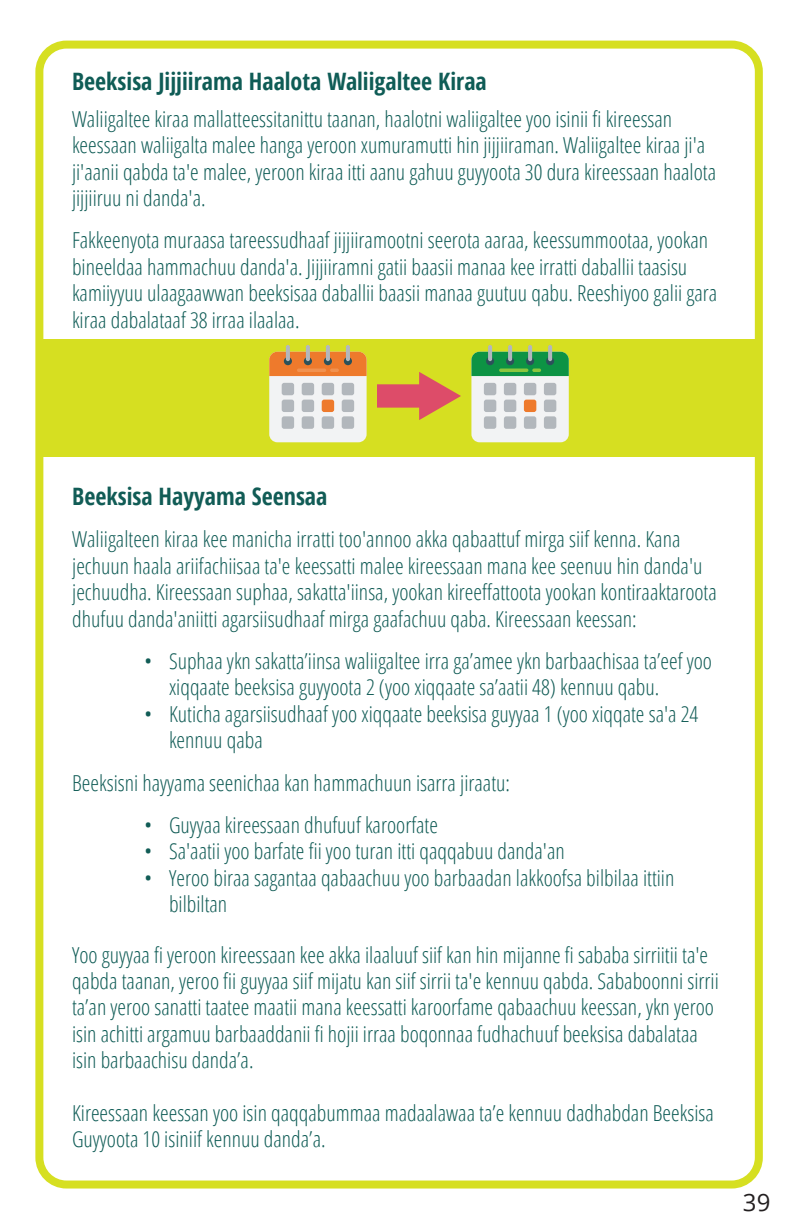
<style>
.page{position:relative;width:792px;height:1224px;background:#fff}
.page>*{position:absolute;margin:0;border:0;box-sizing:border-box;transform-origin:0 0}
.t1{font:700 condensed 24px "Open Sans";color:#0f5c56}
.sub-sub-heading{font:700 condensed 24px "Open Sans";color:#115c56}
.t2{font:24px "Open Sans";color:#231f20}
.t3{font:300 condensed 22px/26.4px "Open Sans";color:#0f5c56}
.t4{font:300 condensed 22px/26.4px "Open Sans";color:#115c56}
</style>
<div class="page">
<div style="left:35px;top:41px;width:728px;height:1148px;border:8px solid #d6df21;border-radius:27px"></div>
<div style="left:39px;top:339px;width:720px;height:117px;background:#d6df21"></div>
<svg style="left:377px;top:372px;width:84px;height:48px"></svg>
<div style="left:269px;top:352px;width:98px;height:90px;background:#f2f3f4;border-radius:8px"></div>
<hr style="left:286px;top:345px;width:4px;height:16px;background:#b2b7bc;border-radius:2px">
<hr style="left:306px;top:345px;width:4px;height:16px;background:#b2b7bc;border-radius:2px">
<hr style="left:326px;top:345px;width:4px;height:16px;background:#b2b7bc;border-radius:2px">
<hr style="left:346px;top:345px;width:4px;height:16px;background:#b2b7bc;border-radius:2px">
<div style="left:282px;top:383px;width:12px;height:12px;background:#b2b7bc;border-radius:2px"></div>
<div style="left:302px;top:383px;width:12px;height:12px;background:#b2b7bc;border-radius:2px"></div>
<div style="left:322px;top:383px;width:12px;height:12px;background:#b2b7bc;border-radius:2px"></div>
<div style="left:342px;top:383px;width:12px;height:12px;background:#b2b7bc;border-radius:2px"></div>
<div style="left:282px;top:400px;width:12px;height:12px;background:#b2b7bc;border-radius:2px"></div>
<div style="left:302px;top:400px;width:12px;height:12px;background:#b2b7bc;border-radius:2px"></div>
<div style="left:322px;top:400px;width:12px;height:12px;background:#ee7a2c;border-radius:2px"></div>
<div style="left:342px;top:400px;width:12px;height:12px;background:#b2b7bc;border-radius:2px"></div>
<div style="left:282px;top:416px;width:12px;height:13px;background:#b2b7bc;border-radius:2px"></div>
<div style="left:302px;top:416px;width:12px;height:13px;background:#b2b7bc;border-radius:2px"></div>
<div style="left:322px;top:416px;width:12px;height:13px;background:#b2b7bc;border-radius:2px"></div>
<div style="left:342px;top:416px;width:12px;height:13px;background:#b2b7bc;border-radius:2px"></div>
<svg style="left:269px;top:352px;width:98px;height:24px"></svg>
<div style="left:471px;top:352px;width:98px;height:90px;background:#f2f3f4;border-radius:8px"></div>
<hr style="left:488px;top:345px;width:4px;height:16px;background:#b2b7bc;border-radius:2px">
<svg style="left:508px;top:345px;width:4px;height:16px"></svg>
<svg style="left:528px;top:345px;width:4px;height:16px"></svg>
<svg style="left:548px;top:345px;width:4px;height:16px"></svg>
<div style="left:484px;top:383px;width:12px;height:12px;background:#b2b7bc;border-radius:2px"></div>
<div style="left:504px;top:383px;width:12px;height:12px;background:#b2b7bc;border-radius:2px"></div>
<div style="left:524px;top:383px;width:12px;height:12px;background:#b2b7bc;border-radius:2px"></div>
<div style="left:544px;top:383px;width:12px;height:12px;background:#b2b7bc;border-radius:2px"></div>
<div style="left:484px;top:400px;width:12px;height:12px;background:#b2b7bc;border-radius:2px"></div>
<div style="left:504px;top:400px;width:12px;height:12px;background:#b2b7bc;border-radius:2px"></div>
<div style="left:524px;top:400px;width:12px;height:12px;background:#ee7a2c;border-radius:2px"></div>
<div style="left:544px;top:400px;width:12px;height:12px;background:#b2b7bc;border-radius:2px"></div>
<div style="left:484px;top:416px;width:12px;height:13px;background:#b2b7bc;border-radius:2px"></div>
<div style="left:504px;top:416px;width:12px;height:13px;background:#b2b7bc;border-radius:2px"></div>
<div style="left:524px;top:416px;width:12px;height:13px;background:#b2b7bc;border-radius:2px"></div>
<div style="left:544px;top:416px;width:12px;height:13px;background:#b2b7bc;border-radius:2px"></div>
<svg style="left:471px;top:352px;width:98px;height:24px"></svg>
<p class="t1" style="left:72px;top:65px;width:416px">Beeksisa Jijjiirama Haalota Waliigaltee Kiraa</p>
<p class="t3" style="left:72px;top:105px;width:646px">Waliigaltee kiraa mallatteessitanittu taanan, haalotni waliigaltee yoo isinii fi kireessan keessaan waliigalta malee hanga yeroon xumuramutti hin jijjiiraman. Waliigaltee kiraa ji'a ji'aanii qabda ta'e malee, yeroon kiraa itti aanu gahuu guyyoota 30 dura kireessaan haalota jijjiiruu ni danda'a.</p>
<p class="t3" style="left:72px;top:226px;width:647px">Fakkeenyota muraasa tareessudhaaf jijjiiramootni seerota aaraa, keessummootaa, yookan bineeldaa hammachuu danda'a. Jijjiiramni gatii baasii manaa kee irratti daballii taasisu kamiiyyuu ulaagaawwan beeksisaa daballii baasii manaa guutuu qabu. Reeshiyoo galii gara kiraa dabalataaf 38 irraa ilaalaa.</p>
<p class="sub-sub-heading" style="left:72px;top:480px;width:257px">Beeksisa Hayyama Seensaa</p>
<p class="t4" style="left:72px;top:526px;width:646px">Waliigalteen kiraa kee manicha irratti too'annoo akka qabaattuf mirga siif kenna. Kana jechuun haala ariifachiisaa ta'e keessatti malee kireessaan mana kee seenuu hin danda'u jechuudha. Kireessaan suphaa, sakatta'iinsa, yookan kireeffattoota yookan kontiraaktaroota dhufuu danda'aniitti agarsiisudhaaf mirga gaafachuu qaba. Kireessaan keessan:</p>
<p class="t4" style="left:169px;top:647px;width:545px;text-indent:-25px">• Suphaa ykn sakatta’iinsa waliigaltee irra ga’amee ykn barbaachisaa ta’eef yoo xiqqaate beeksisa guyyoota 2 (yoo xiqqaate sa’aatii 48) kennuu qabu.</p>
<p class="t4" style="left:169px;top:700px;width:531px;text-indent:-25px">• Kuticha agarsiisudhaaf yoo xiqqaate beeksisa guyyaa 1 (yoo xiqqate sa'a 24 kennuu qaba</p>
<p class="t4" style="left:72px;top:769px;width:439px">Beeksisni hayyama seenichaa kan hammachuun isarra jiraatu:</p>
<p class="t4" style="left:144px;top:811px;width:295px">• Guyyaa kireessaan dhufuuf karoorfate</p>
<p class="t4" style="left:144px;top:838px;width:422px">• Sa'aatii yoo barfate fii yoo turan itti qaqqabuu danda'an</p>
<p class="t4" style="left:169px;top:864px;width:507px;text-indent:-25px">• Yeroo biraa sagantaa qabaachuu yoo barbaadan lakkoofsa bilbilaa ittiin bilbiltan</p>
<p class="t3" style="left:72px;top:941px;width:648px">Yoo guyyaa fi yeroon kireessaan kee akka ilaaluuf siif kan hin mijanne fi sababa sirriitii ta'e qabda taanan, yeroo fii guyyaa siif mijatu kan siif sirrii ta'e kennuu qabda. Sababoonni sirrii ta’an yeroo sanatti taatee maatii mana keessatti karoorfame qabaachuu keessan, ykn yeroo isin achitti argamuu barbaaddanii fi hojii irraa boqonnaa fudhachuuf beeksisa dabalataa isin barbaachisu danda’a.</p>
<p class="t3" style="left:72px;top:1099px;width:643px">Kireessaan keessan yoo isin qaqqabummaa madaalawaa ta’e kennuu dadhabdan Beeksisa<br>Guyyoota 10 isiniif kennuu danda’a.</p>
<p class="t2" style="left:743px;top:1186px;width:29px">39</p>
</div>
